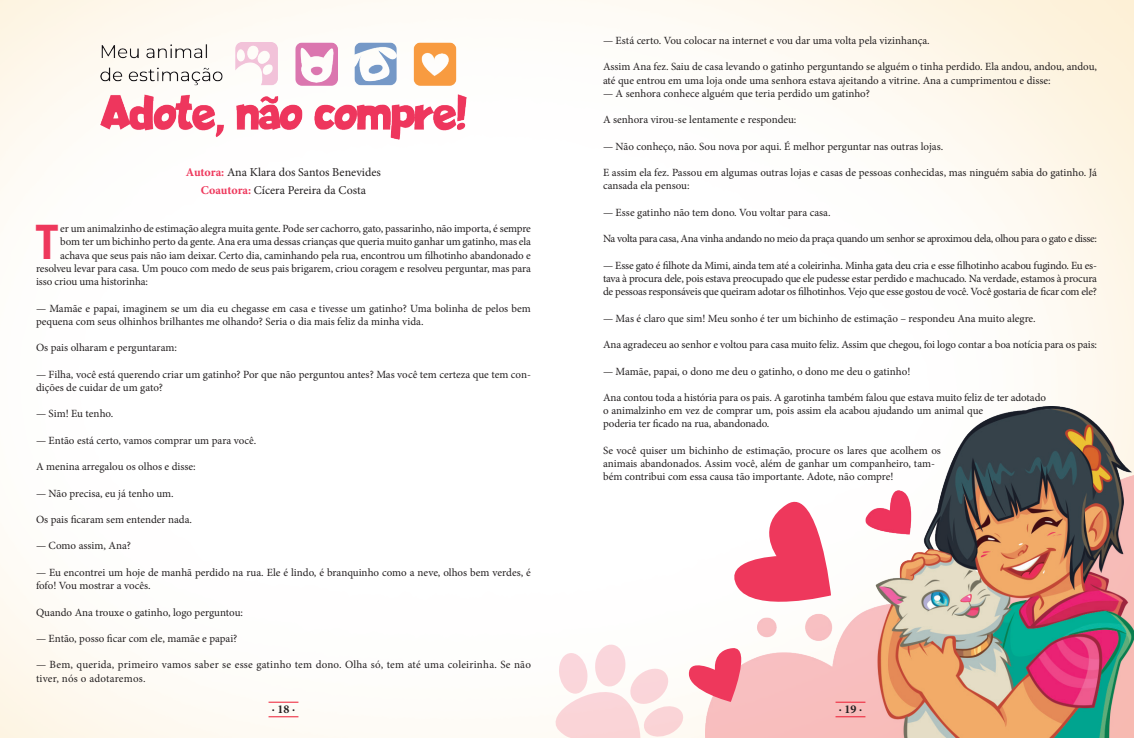
<style>
.page{position:relative;width:1134px;height:738px;background:#fff}
.page>*{position:absolute;margin:0;border:0;box-sizing:border-box;transform-origin:0 0}
.t1{font:700 47.6px "Trade Gothic LT Std";color:#ee385c}
.t2{font:12px "Minion Pro";color:#231f20}
.t3{font:700 12px "Minion Pro";color:#231f20}
.t4{font:11px/13.2px "Minion Pro";letter-spacing:-.005em;color:#231f20}
.t5{font:11px/13.2px "Minion Pro";letter-spacing:.02em;color:#231f20}
.t6{font:11px "Minion Pro";letter-spacing:-.035em;color:#231f20}
.s1{font-weight:700;color:#ee385c}
</style>
<div class="page">
<img style="left:0;top:0;width:1134px;height:737px">
<img style="left:705px;top:406px;width:429px;height:331px">
<svg style="left:721px;top:483px;width:110px;height:131px"></svg>
<img style="left:100px;top:43px;width:367px;height:96px">
<svg style="left:541px;top:642px;width:212px;height:95px"></svg>
<svg style="left:269px;top:716px;width:29px;height:1px"></svg>
<svg style="left:269px;top:701px;width:29px;height:1px"></svg>
<hr style="left:835px;top:716px;width:30px;height:1px;background:#ed1a31">
<hr style="left:835px;top:701px;width:30px;height:1px;background:#ed1a31">
<p class="t2" style="left:186px;top:164px;width:197px"><span class="s1">Autora:</span> Ana Klara dos Santos Benevides</p>
<p class="t2" style="left:201px;top:182px;width:167px"><span class="s1">Coautora:</span> Cícera Pereira da Costa</p>
<p class="t1" style="left:35px;top:212px;width:25px">T</p>
<p class="t4" style="left:60px;top:222px;width:472px">er um animalzinho de estimação alegra muita gente. Pode ser cachorro, gato, passarinho, não importa, é sempre</p>
<p class="t4" style="left:60px;top:235px;width:472px">bom ter um bichinho perto da gente. Ana era uma dessas crianças que queria muito ganhar um gatinho, mas ela</p>
<p class="t4" style="left:60px;top:248px;width:472px">achava que seus pais não iam deixar. Certo dia, caminhando pela rua, encontrou um filhotinho abandonado e</p>
<p class="t4" style="left:36px;top:261px;width:496px">resolveu levar para casa. Um pouco com medo de seus pais brigarem, criou coragem e resolveu perguntar, mas para</p>
<p class="t4" style="left:36px;top:275px;width:113px">isso criou uma historinha:</p>
<p class="t4" style="left:36px;top:301px;width:496px">— Mamãe e papai, imaginem se um dia eu chegasse em casa e tivesse um gatinho? Uma bolinha de pelos bem pequena com seus olhinhos brilhantes me olhando? Seria o dia mais feliz da minha vida.</p>
<p class="t4" style="left:36px;top:341px;width:142px">Os pais olharam e perguntaram:</p>
<p class="t4" style="left:36px;top:367px;width:496px">— Filha, você está querendo criar um gatinho? Por que não perguntou antes? Mas você tem certeza que tem con&shy;dições de cuidar de um gato?</p>
<p class="t4" style="left:36px;top:407px;width:79px">— Sim! Eu tenho.</p>
<p class="t4" style="left:36px;top:433px;width:222px">— Então está certo, vamos comprar um para você.</p>
<p class="t4" style="left:36px;top:459px;width:161px">A menina arregalou os olhos e disse:</p>
<p class="t4" style="left:36px;top:486px;width:139px">— Não precisa, eu já tenho um.</p>
<p class="t4" style="left:36px;top:512px;width:158px">Os pais ficaram sem entender nada.</p>
<p class="t4" style="left:36px;top:539px;width:96px">— Como assim, Ana?</p>
<p class="t4" style="left:36px;top:565px;width:496px">— Eu encontrei um hoje de manhã perdido na rua. Ele é lindo, é branquinho como a neve, olhos bem verdes, é fofo! Vou mostrar a vocês.</p>
<p class="t4" style="left:36px;top:605px;width:209px">Quando Ana trouxe o gatinho, logo perguntou:</p>
<p class="t4" style="left:36px;top:631px;width:203px">— Então, posso ficar com ele, mamãe e papai?</p>
<p class="t5" style="left:36px;top:657px;width:496px">— Bem, querida, primeiro vamos saber se esse gatinho tem dono. Olha só, tem até uma coleirinha. Se não tiver, nós o adotaremos.</p>
<p class="t4" style="left:603px;top:34px;width:328px">— Está certo. Vou colocar na internet e vou dar uma volta pela vizinhança.</p>
<p class="t4" style="left:603px;top:60px;width:496px">Assim Ana fez. Saiu de casa levando o gatinho perguntando se alguém o tinha perdido. Ela andou, andou, andou, até que entrou em uma loja onde uma senhora estava ajeitando a vitrine. Ana a cumprimentou e disse:</p>
<p class="t4" style="left:603px;top:87px;width:268px">— A senhora conhece alguém que teria perdido um gatinho?</p>
<p class="t4" style="left:603px;top:113px;width:195px">A senhora virou-se lentamente e respondeu:</p>
<p class="t4" style="left:603px;top:140px;width:342px">— Não conheço, não. Sou nova por aqui. É melhor perguntar nas outras lojas.</p>
<p class="t4" style="left:603px;top:166px;width:496px">E assim ela fez. Passou em algumas outras lojas e casas de pessoas conhecidas, mas ninguém sabia do gatinho. Já cansada ela pensou:</p>
<p class="t4" style="left:603px;top:206px;width:229px">— Esse gatinho não tem dono. Vou voltar para casa.</p>
<p class="t6" style="left:603px;top:231px;width:496px">Na volta para casa, Ana vinha andando no meio da praça quando um senhor se aproximou dela, olhou para o gato e disse:</p>
<p class="t4" style="left:603px;top:258px;width:496px;text-align:justify">— Esse gato é filhote da Mimi, ainda tem até a coleirinha. Minha gata deu cria e esse filhotinho acabou fugindo. Eu es&shy;tava à procura dele, pois estava preocupado que ele pudesse estar perdido e machucado. Na verdade, estamos à procura de pessoas responsáveis que queiram adotar os filhotinhos. Vejo que esse gostou de você. Você gostaria de ficar com ele?</p>
<p class="t4" style="left:603px;top:311px;width:434px">— Mas é claro que sim! Meu sonho é ter um bichinho de estimação – respondeu Ana muito alegre.</p>
<p class="t4" style="left:603px;top:338px;width:496px">Ana agradeceu ao senhor e voltou para casa muito feliz. Assim que chegou, foi logo contar a boa notícia para os pais:</p>
<p class="t4" style="left:603px;top:364px;width:309px">— Mamãe, papai, o dono me deu o gatinho, o dono me deu o gatinho!</p>
<p class="t4" style="left:603px;top:390px;width:444px">Ana contou toda a história para os pais. A garotinha também falou que estava muito feliz de ter adotado o animalzinho em vez de comprar um, pois assim ela acabou ajudando um animal que<br>poderia ter ficado na rua, abandonado.</p>
<p class="t4" style="left:603px;top:443px;width:339px">Se você quiser um bichinho de estimação, procure os lares que acolhem os animais abandonados. Assim você, além de ganhar um companheiro, tam&shy;bém contribui com essa causa tão importante. Adote, não compre!</p>
<p class="t3" style="left:272px;top:700px;width:25px">∙ 18 ∙</p>
<p class="t3" style="left:839px;top:700px;width:25px">∙ 19 ∙</p>
</div>
